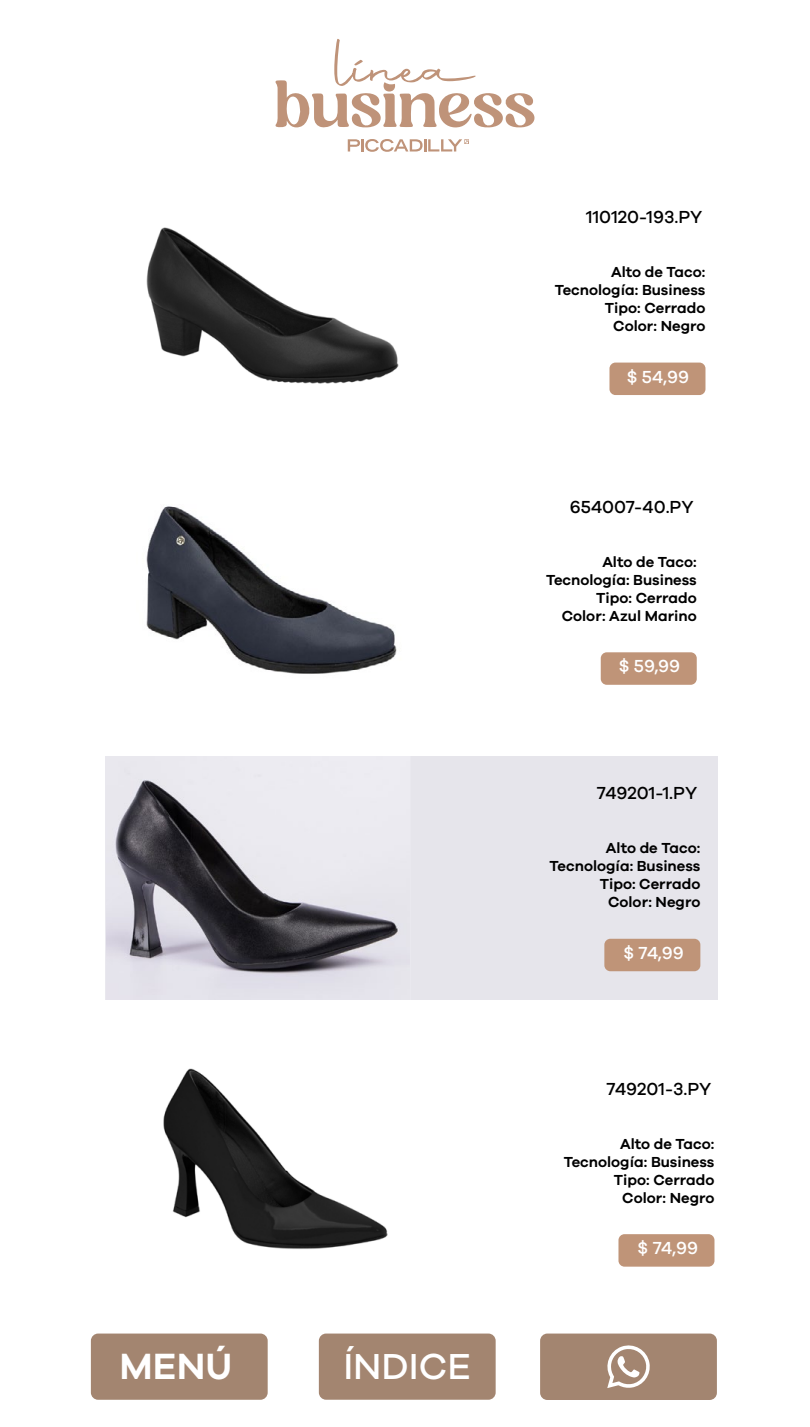
<style>
.page{position:relative;width:810px;height:1427px;background:#fff}
.page>*{position:absolute;margin:0;border:0;box-sizing:border-box;transform-origin:0 0}
.t1{font:600 37.65px "Galano Grotesque";color:#fff}
.t2{font:500 37.28px "Galano Grotesque";color:#fff}
.t3{font:500 18px "Galano Grotesque";color:#000}
.t4{font:500 18px "Galano Grotesque";color:#fff}
.t5{font:600 15px/18px "Galano Grotesque";color:#000;text-align:right}
</style>
<div class="page">
<svg style="left:275px;top:39px;width:260px;height:89px"></svg>
<svg style="left:348px;top:139px;width:121px;height:13px"></svg>
<div style="left:91px;top:1333px;width:177px;height:66px;background:#a38570;border-radius:7px"></div>
<div style="left:319px;top:1333px;width:177px;height:66px;background:#a38570;border-radius:7px"></div>
<div style="left:540px;top:1333px;width:177px;height:67px;background:#a38570;border-radius:7px"></div>
<svg style="left:607px;top:1345px;width:43px;height:43px"></svg>
<div style="left:411px;top:756px;width:307px;height:244px;background:#e6e5eb"></div>
<div style="left:609px;top:362px;width:96px;height:33px;background:#bf9478;border-radius:6px"></div>
<div style="left:604px;top:938px;width:96px;height:33px;background:#bf9478;border-radius:6px"></div>
<div style="left:618px;top:1234px;width:96px;height:32px;background:#bf9478;border-radius:6px"></div>
<img style="left:146px;top:227px;width:253px;height:157px">
<img style="left:106px;top:756px;width:304px;height:244px">
<img style="left:163px;top:1068px;width:225px;height:181px">
<div style="left:601px;top:652px;width:96px;height:33px;background:#bf9478;border-radius:6px"></div>
<img style="left:146px;top:506px;width:251px;height:168px">
<h1 class="t1" style="left:120px;top:1343px;width:114px">MENÚ</h1>
<h2 class="t2" style="left:343px;top:1344px;width:129px">ÍNDICE</h2>
<p class="t3" style="left:586px;top:206px;width:118px">110120-193.PY</p>
<p class="t5" style="left:555px;top:262px;width:152px">Alto de Taco:<br>Tecnología: Business<br>Tipo: Cerrado<br>Color: Negro</p>
<p class="t4" style="left:627px;top:366px;width:64px">$ 54,99</p>
<p class="t3" style="left:570px;top:496px;width:125px">654007-40.PY</p>
<p class="t5" style="left:546px;top:552px;width:152px">Alto de Taco:<br>Tecnología: Business<br>Tipo: Cerrado<br>Color: Azul Marino</p>
<p class="t4" style="left:619px;top:655px;width:63px">$ 59,99</p>
<p class="t3" style="left:597px;top:782px;width:102px">749201-1.PY</p>
<p class="t5" style="left:550px;top:838px;width:152px">Alto de Taco:<br>Tecnología: Business<br>Tipo: Cerrado<br>Color: Negro</p>
<p class="t4" style="left:623px;top:942px;width:62px">$ 74,99</p>
<p class="t3" style="left:607px;top:1077px;width:106px">749201-3.PY</p>
<p class="t5" style="left:564px;top:1134px;width:152px">Alto de Taco:<br>Tecnología: Business<br>Tipo: Cerrado<br>Color: Negro</p>
<p class="t4" style="left:638px;top:1237px;width:62px">$ 74,99</p>
</div>
